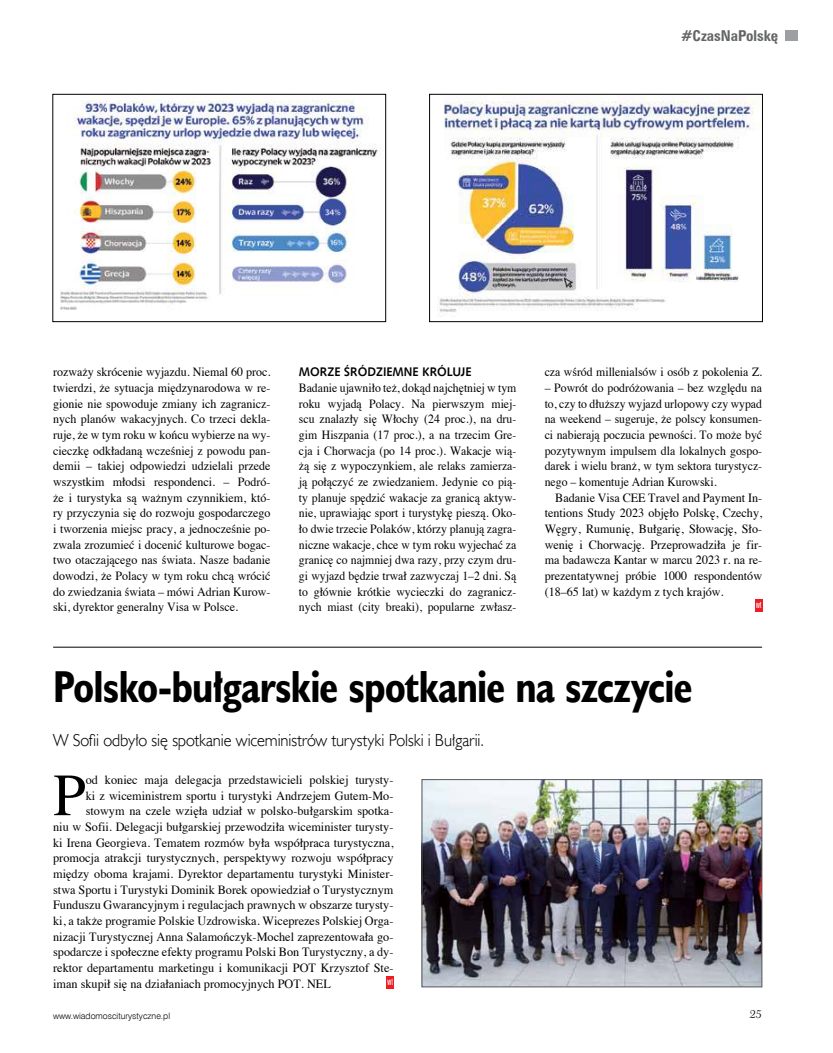
<style>
.page{position:relative;width:833px;height:1053px;background:#fff}
.page>*{position:absolute;margin:0;border:0;box-sizing:border-box;transform-origin:0 0}
.t1{font:59.88px "Times";color:#000}
.t2{font:700 45px "Humanst 521 Cn EU";color:#000;scale:.95 1}
.t3{font:17.5px "Humanst 521 Lt EU";letter-spacing:-.005em;color:#000;scale:.95 1}
.t4{font:700 15px "Zurich Cn EU";color:#636466}
.t5{font:12.5px/15.6px "Times";color:#000;text-align:justify}
.t6{font:12.5px/15.6px "Times";color:#000;text-align:justify;scale:.94 1}
.t7{font:12.5px/15.6px "Times";color:#000;text-align:justify;scale:.96 1}
.t8{font:700 12.5px "Humanst 531 EU";color:#000;scale:.95 1}
.t9{font:italic 11.25px "Century 751 EU";color:#000}
.t10{font:8.75px "Swis 721 Lt EU";color:#000}
</style>
<div class="page">
<div style="left:785px;top:30px;width:12px;height:11px;background:#9d9fa2"></div>
<svg style="left:386px;top:976px;width:7px;height:12px"></svg>
<svg style="left:387px;top:978px;width:6px;height:6px"></svg>
<img style="left:437px;top:96px;width:323px;height:217px">
<div style="left:429px;top:94px;width:333px;height:228px;border:1px solid #000"></div>
<img style="left:60px;top:98px;width:318px;height:212px">
<div style="left:53px;top:94px;width:333px;height:228px;border:1px solid #000"></div>
<img style="left:424px;top:781px;width:336px;height:203px">
<div style="left:422px;top:779px;width:340px;height:207px;border:1px solid #58595b"></div>
<hr style="left:53px;top:646px;width:709px;height:1px;background:#000">
<div style="left:755px;top:598px;width:7px;height:13px;background:#ed1d24"></div>
<svg style="left:756px;top:602px;width:5px;height:6px"></svg>
<p class="t4" style="left:681px;top:26px;width:99px">#CzasNaPolskę</p>
<p class="t7" style="left:53px;top:363px;width:228px">rozważy skrócenie wyjazdu. Niemal 60 proc. twierdzi, że sytuacja międzynarodowa w re&shy;gionie nie spowoduje zmiany ich zagranicz&shy;nych planów wakacyjnych. Co trzeci dekla&shy;ruje, że w tym roku w końcu wybierze na wy&shy;cieczkę odkładaną wcześniej z powodu pan&shy;demii – takiej odpowiedzi udzielali przede wszystkim młodsi respondenci. – Podró&shy;że i turystyka są ważnym czynnikiem, któ&shy;ry przyczynia się do rozwoju gospodarczego i tworzenia miejsc pracy, a jednocześnie po&shy;zwala zrozumieć i docenić kulturowe bogac&shy;two otaczającego nas świata. Nasze badanie dowodzi, że Polacy w tym roku chcą wrócić do zwiedzania świata – mówi Adrian Kurow&shy;ski, dyrektor generalny Visa w Polsce.</p>
<p class="t8" style="left:299px;top:364px;width:183px">MORZE ŚRÓDZIEMNE KRÓLUJE</p>
<p class="t6" style="left:299px;top:379px;width:233px">Badanie ujawniło też, dokąd najchętniej w tym roku wyjadą Polacy. Na pierwszym miej&shy;scu znalazły się Włochy (24 proc.), na dru&shy;gim Hiszpania (17 proc.), a na trzecim Gre&shy;cja i Chorwacja (po 14 proc.). Wakacje wią&shy;żą się z wypoczynkiem, ale relaks zamierza&shy;ją połączyć ze zwiedzaniem. Jedynie co pią&shy;ty planuje spędzić wakacje za granicą aktyw&shy;nie, uprawiając sport i turystykę pieszą. Oko&shy;ło dwie trzecie Polaków, którzy planują zagra&shy;niczne wakacje, chce w tym roku wyjechać za granicę co najmniej dwa razy, przy czym dru&shy;gi wyjazd będzie trwał zazwyczaj 1–2 dni. Są to głównie krótkie wycieczki do zagranicz&shy;nych miast (city breaki), popularne zwłasz-</p>
<p class="t6" style="left:544px;top:363px;width:233px">cza wśród millenialsów i osób z pokolenia Z.</p>
<p class="t6" style="left:544px;top:379px;width:233px">– Powrót do podróżowania – bez względu na to, czy to dłuższy wyjazd urlopowy czy wypad na weekend – sugeruje, że polscy konsumen&shy;ci nabierają poczucia pewności. To może być pozytywnym impulsem dla lokalnych gospo&shy;darek i wielu branż, w tym sektora turystycz&shy;nego – komentuje Adrian Kurowski.</p>
<p class="t5" style="left:544px;top:488px;width:219px;text-indent:11px">Badanie Visa CEE Travel and Payment In&shy;tentions Study 2023 objęło Polskę, Czechy, Węgry, Rumunię, Bułgarię, Słowację, Sło&shy;wenię i Chorwację. Przeprowadziła je fir&shy;ma badawcza Kantar w marcu 2023 r. na re&shy;prezentatywnej próbie 1000 respondentów (18–65 lat) w każdym z tych krajów.</p>
<h2 class="t2" style="left:53px;top:658px;width:674px">Polsko-bułgarskie spotkanie na szczycie</h2>
<h3 class="t3" style="left:53px;top:728px;width:455px">W Sofii odbyło się spotkanie wiceministrów turystyki Polski i Bułgarii.</h3>
<h1 class="t1" style="left:53px;top:739px;width:34px">P</h1>
<p class="t5" style="left:86px;top:770px;width:309px">od koniec maja delegacja przedstawicieli polskiej turysty-</p>
<p class="t5" style="left:86px;top:786px;width:309px">ki z wiceministrem sportu i turystyki Andrzejem Gutem-Mo-</p>
<p class="t5" style="left:86px;top:802px;width:309px">stowym na czele wzięła udział w polsko-bułgarskim spotka-</p>
<p class="t5" style="left:53px;top:817px;width:342px">niu w Sofii. Delegacji bułgarskiej przewodziła wiceminister turysty-</p>
<p class="t5" style="left:53px;top:833px;width:342px">ki Irena Georgieva. Tematem rozmów była współpraca turystyczna,</p>
<p class="t5" style="left:53px;top:849px;width:342px">promocja atrakcji turystycznych, perspektywy rozwoju współpracy</p>
<p class="t5" style="left:53px;top:864px;width:342px">między oboma krajami. Dyrektor departamentu turystyki Minister-</p>
<p class="t5" style="left:53px;top:880px;width:342px">stwa Sportu i Turystyki Dominik Borek opowiedział o Turystycznym</p>
<p class="t5" style="left:53px;top:896px;width:342px">Funduszu Gwarancyjnym i regulacjach prawnych w obszarze turysty-</p>
<p class="t5" style="left:53px;top:911px;width:342px">ki, a także programie Polskie Uzdrowiska. Wiceprezes Polskiej Orga-</p>
<p class="t5" style="left:53px;top:927px;width:342px">nizacji Turystycznej Anna Salamończyk-Mochel zaprezentowała go-</p>
<p class="t5" style="left:53px;top:943px;width:342px">spodarcze i społeczne efekty programu Polski Bon Turystyczny, a dy-</p>
<p class="t5" style="left:53px;top:958px;width:342px">rektor departamentu marketingu i komunikacji POT Krzysztof Ste-</p>
<p class="t5" style="left:53px;top:974px;width:279px">iman skupił się na działaniach promocyjnych POT. NEL</p>
<p class="t10" style="left:53px;top:1010px;width:118px">www.wiadomosciturystyczne.pl</p>
<p class="t9" style="left:749px;top:1007px;width:14px">25</p>
</div>
